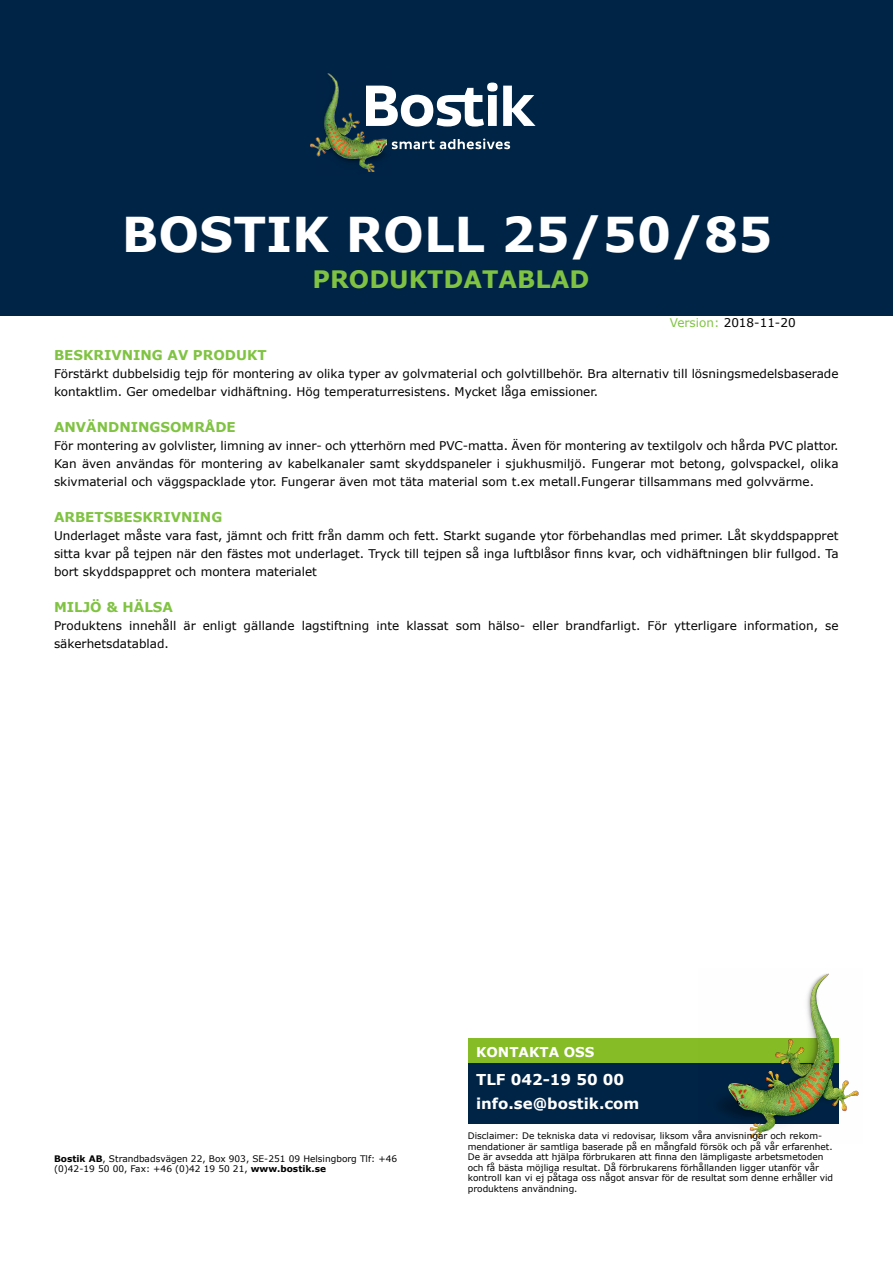
<style>
.page{position:relative;width:893px;height:1263px;background:#fff}
.page>*{position:absolute;margin:0;border:0;box-sizing:border-box;transform-origin:0 0}
.t1{font:700 48px "Verdana";color:#fff}
.t2{font:700 24px "Verdana";color:#80c342}
.t3{font:700 15px/24px "Verdana";color:#fff}
.t4{font:700 13.5px "Verdana";color:#80c342}
.t5{font:700 13.5px "Verdana";color:#fff}
.t6{font:12px/18px "Verdana";color:#000}
.t7{font:9px/10.5px "Verdana";color:#000}
.s1{color:#80c342}
.s2{font-weight:700}
</style>
<div class="page">
<div style="left:0;top:0;width:893px;height:316px;background:#002446"></div>
<img style="left:311px;top:73px;width:75px;height:98px">
<svg style="left:392px;top:139px;width:118px;height:10px"></svg>
<svg style="left:366px;top:83px;width:170px;height:44px"></svg>
<div style="left:469px;top:1038px;width:370px;height:26px;background:#86bc25"></div>
<div style="left:469px;top:1063px;width:370px;height:61px;background:#002446"></div>
<img style="left:719px;top:973px;width:140px;height:165px">
<h1 class="t1" style="left:122px;top:201px;width:652px">BOSTIK ROLL 25/50/85</h1>
<h2 class="t2" style="left:313px;top:262px;width:278px">PRODUKTDATABLAD</h2>
<p class="t6" style="left:670px;top:313px;width:127px"><span class="s1">Version:</span> 2018-11-20</p>
<p class="t4" style="left:54px;top:346px;width:214px">BESKRIVNING AV PRODUKT</p>
<p class="t6" style="left:54px;top:365px;width:786px">Förstärkt dubbelsidig tejp för montering av olika typer av golvmaterial och golvtillbehör. Bra alternativ till lösningsmedelsbaserade kontaktlim. Ger omedelbar vidhäftning. Hög temperaturresistens. Mycket låga emissioner.</p>
<p class="t4" style="left:54px;top:418px;width:183px">ANVÄNDNINGSOMRÅDE</p>
<p class="t6" style="left:54px;top:437px;width:786px;text-align:justify">För montering av golvlister, limning av inner- och ytterhörn med PVC-matta. Även för montering av textilgolv och hårda PVC plattor.<br>Kan även användas för montering av kabelkanaler samt skyddspaneler i sjukhusmiljö. Fungerar mot betong, golvspackel, olika skivmaterial och väggspacklade ytor. Fungerar även mot täta material som t.ex metall.Fungerar tillsammans med golvvärme.</p>
<p class="t4" style="left:54px;top:508px;width:170px">ARBETSBESKRIVNING</p>
<p class="t6" style="left:54px;top:527px;width:786px;text-align:justify">Underlaget måste vara fast, jämnt och fritt från damm och fett. Starkt sugande ytor förbehandlas med primer. Låt skyddspappret sitta kvar på tejpen när den fästes mot underlaget. Tryck till tejpen så inga luftblåsor finns kvar, och vidhäftningen blir fullgod. Ta bort skyddspappret och montera materialet</p>
<p class="t4" style="left:54px;top:598px;width:121px">MILJÖ &amp; HÄLSA</p>
<p class="t6" style="left:54px;top:617px;width:786px">Produktens innehåll är enligt gällande lagstiftning inte klassat som hälso- eller brandfarligt. För ytterligare information, se säkerhetsdatablad.</p>
<p class="t7" style="left:54px;top:1153px;width:345px"><span class="s2">Bostik AB</span>, Strandbadsvägen 22, Box 903, SE-251 09 Helsingborg Tlf: +46 (0)42-19 50 00, Fax: +46 (0)42 19 50 21, <span class="s2">www.bostik.se</span></p>
<p class="t5" style="left:476px;top:1042px;width:120px">KONTAKTA OSS</p>
<p class="t3" style="left:476px;top:1067px;width:165px">TLF 042-19 50 00 info.se@bostik.com</p>
<p class="t7" style="left:468px;top:1130px;width:367px">Disclaimer: De tekniska data vi redovisar, liksom våra anvisningar och rekom&shy;mendationer är samtliga baserade på en mångfald försök och på vår erfarenhet.<br>De är avsedda att hjälpa förbrukaren att finna den lämpligaste arbetsmetoden och få bästa möjliga resultat. Då förbrukarens förhållanden ligger utanför vår kontroll kan vi ej påtaga oss något ansvar för de resultat som denne erhåller vid produktens användning.</p>
</div>
